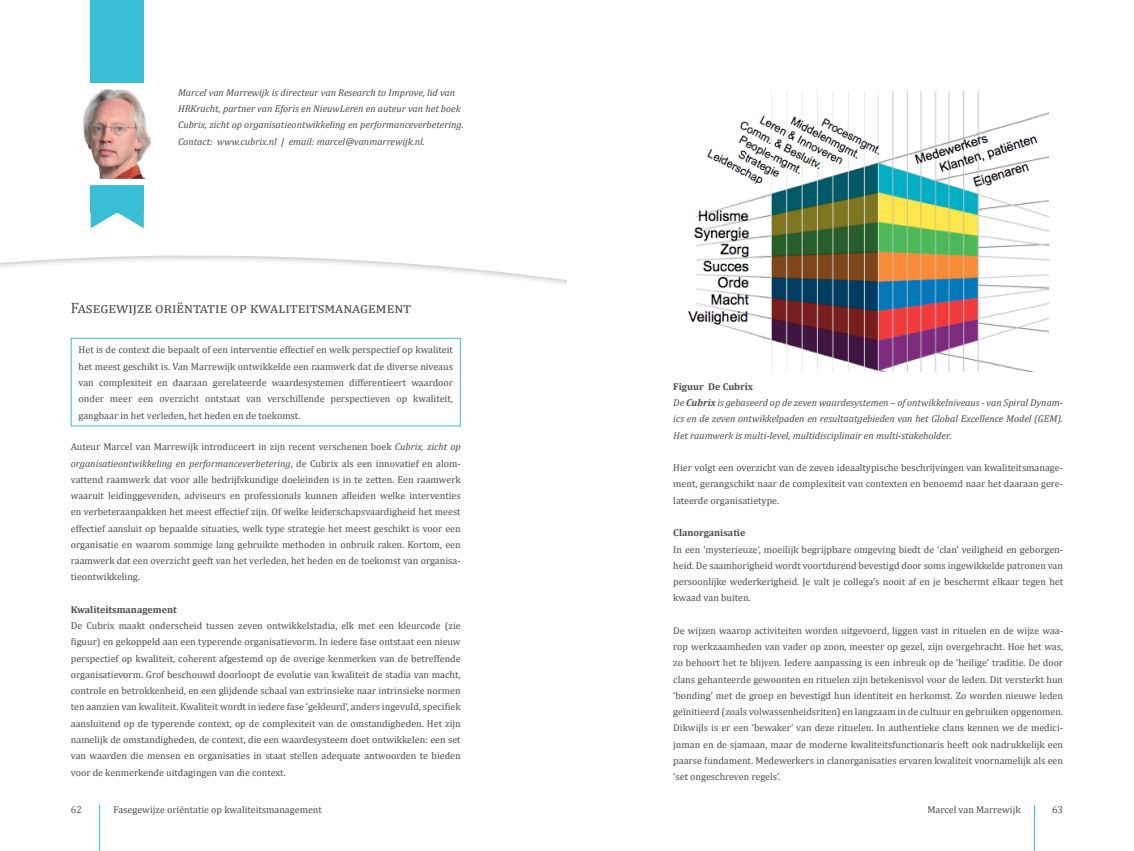
<style>
.page{position:relative;width:1134px;height:851px;background:#fff}
.page>*{position:absolute;margin:0;border:0;box-sizing:border-box;transform-origin:0 0}
.t1{font:15px "Cambria";letter-spacing:.045em;color:#4b4c4d}
.t2{font:10px/16.2px "Cambria";color:#4b4c4d;text-align:justify}
.t3{font:italic 10px/16.2px "Cambria";color:#4b4c4d;text-align:justify}
.t4{font:700 10px "Cambria";color:#4b4c4d}
.t5{font:10px "Cambria";color:#57585a}
.s1{font-style:italic}
.s2{font-weight:700}
</style>
<div class="page">
<hr style="left:1034px;top:804px;width:1px;height:46px;background:#38bed5">
<hr style="left:99px;top:804px;width:1px;height:46px;background:#38bed5">
<svg style="left:0;top:0;width:567px;height:282px"></svg>
<div style="left:91px;top:0;width:53px;height:212px;background:#38bed5"></div>
<svg style="left:91px;top:212px;width:53px;height:16px"></svg>
<svg style="left:72px;top:80px;width:88px;height:108px"></svg>
<div style="left:71px;top:338px;width:390px;height:88px;border:1px solid #38bed5"></div>
<img style="left:687px;top:91px;width:361px;height:280px">
<p class="t3" style="left:178px;top:84px;width:287px;text-align:left">Marcel van Marrewijk is directeur van Research to Improve, lid van<br>HRKracht, partner van Eforis en NieuwLeren en auteur van het boek<br>Cubrix, zicht op organisatieontwikkeling en performanceverbetering.</p>
<p class="t3" style="left:178px;top:133px;width:248px">Contact: www.cubrix.nl | email: marcel@vanmarrewijk.nl.</p>
<p class="t1" style="left:71px;top:299px;width:342px">Fasegewijze oriëntatie op kwaliteitsmanagement</p>
<p class="t2" style="left:79px;top:342px;width:376px">Het is de context die bepaalt of een interventie effectief en welk perspectief op kwaliteit het meest geschikt is. Van Marrewijk ontwikkelde een raamwerk dat de diverse niveaus van complexiteit en daaraan gerelateerde waardesystemen differentieert waardoor onder meer een overzicht ontstaat van verschillende perspectieven op kwaliteit, gangbaar in het verleden, het heden en de toekomst.</p>
<p class="t2" style="left:71px;top:438px;width:391px">Auteur Marcel van Marrewijk introduceert in zijn recent verschenen boek <span class="s1">Cubrix, zicht op organisatieontwikkeling en performanceverbetering</span>, de Cubrix als een innovatief en alom&shy;vattend raamwerk dat voor alle bedrijfskundige doeleinden is in te zetten. Een raamwerk waaruit leidinggevenden, adviseurs en professionals kunnen afleiden welke interventies en verbeteraanpakken het meest effectief zijn. Of welke leiderschapsvaardigheid het meest effectief aansluit op bepaalde situaties, welk type strategie het meest geschikt is voor een organisatie en waarom sommige lang gebruikte methoden in onbruik raken. Kortom, een raamwerk dat een overzicht geeft van het verleden, het heden en de toekomst van organisa&shy;tieontwikkeling.</p>
<p class="t4" style="left:71px;top:602px;width:107px">Kwaliteitsmanagement</p>
<p class="t2" style="left:71px;top:617px;width:391px">De Cubrix maakt onderscheid tussen zeven ontwikkelstadia, elk met een kleurcode (zie figuur) en gekoppeld aan een typerende organisatievorm. In iedere fase ontstaat een nieuw perspectief op kwaliteit, coherent afgestemd op de overige kenmerken van de betreffende organisatievorm. Grof beschouwd doorloopt de evolutie van kwaliteit de stadia van macht, controle en betrokkenheid, en een glijdende schaal van extrinsieke naar intrinsieke normen ten aanzien van kwaliteit. Kwaliteit wordt in iedere fase ‘gekleurd’, anders ingevuld, specifiek aansluitend op de typerende context, op de complexiteit van de omstandigheden. Het zijn namelijk de omstandigheden, de context, die een waardesysteem doet ontwikkelen: een set van waarden die mensen en organisaties in staat stellen adequate antwoorden te bieden voor de kenmerkende uitdagingen van die context.</p>
<p class="t4" style="left:673px;top:379px;width:81px">Figuur De Cubrix</p>
<p class="t3" style="left:673px;top:394px;width:391px">De <span class="s2">Cubrix</span> is gebaseerd op de zeven waardesystemen – of ontwikkelniveaus - van Spiral Dynam&shy;ics en de zeven ontwikkelpaden en resultaatgebieden van het Global Excellence Model (GEM).<br>Het raamwerk is multi-level, multidisciplinair en multi-stakeholder.</p>
<p class="t2" style="left:673px;top:459px;width:391px">Hier volgt een overzicht van de zeven ideaaltypische beschrijvingen van kwaliteitsmanage&shy;ment, gerangschikt naar de complexiteit van contexten en benoemd naar het daaraan gere&shy;lateerde organisatietype.</p>
<p class="t4" style="left:673px;top:525px;width:74px">Clanorganisatie</p>
<p class="t2" style="left:673px;top:541px;width:391px">In een ‘mysterieuze’, moeilijk begrijpbare omgeving biedt de ‘clan’ veiligheid en geborgen&shy;heid. De saamhorigheid wordt voortdurend bevestigd door soms ingewikkelde patronen van persoonlijke wederkerigheid. Je valt je collega’s nooit af en je beschermt elkaar tegen het kwaad van buiten.</p>
<p class="t2" style="left:673px;top:622px;width:391px">De wijzen waarop activiteiten worden uitgevoerd, liggen vast in rituelen en de wijze waa&shy;rop werkzaamheden van vader op zoon, meester op gezel, zijn overgebracht. Hoe het was, zo behoort het te blijven. Iedere aanpassing is een inbreuk op de ‘heilige’ traditie. De door clans gehanteerde gewoonten en rituelen zijn betekenisvol voor de leden. Dit versterkt hun ‘bonding’ met de groep en bevestigd hun identiteit en herkomst. Zo worden nieuwe leden geïnitieerd (zoals volwassenheidsriten) en langzaam in de cultuur en gebruiken opgenomen.<br>Dikwijls is er een ‘bewaker’ van deze rituelen. In authentieke clans kennen we de medici&shy;jnman en de sjamaan, maar de moderne kwaliteitsfunctionaris heeft ook nadrukkelijk een paarse fundament. Medewerkers in clanorganisaties ervaren kwaliteit voornamelijk als een ‘set ongeschreven regels’.</p>
<p class="t5" style="left:71px;top:803px;width:13px">62</p>
<p class="t2" style="left:113px;top:801px;width:210px">Fasegewijze oriëntatie op kwaliteitsmanagement</p>
<p class="t2" style="left:927px;top:801px;width:95px">Marcel van Marrewijk</p>
<p class="t2" style="left:1052px;top:801px;width:13px">63</p>
</div>
